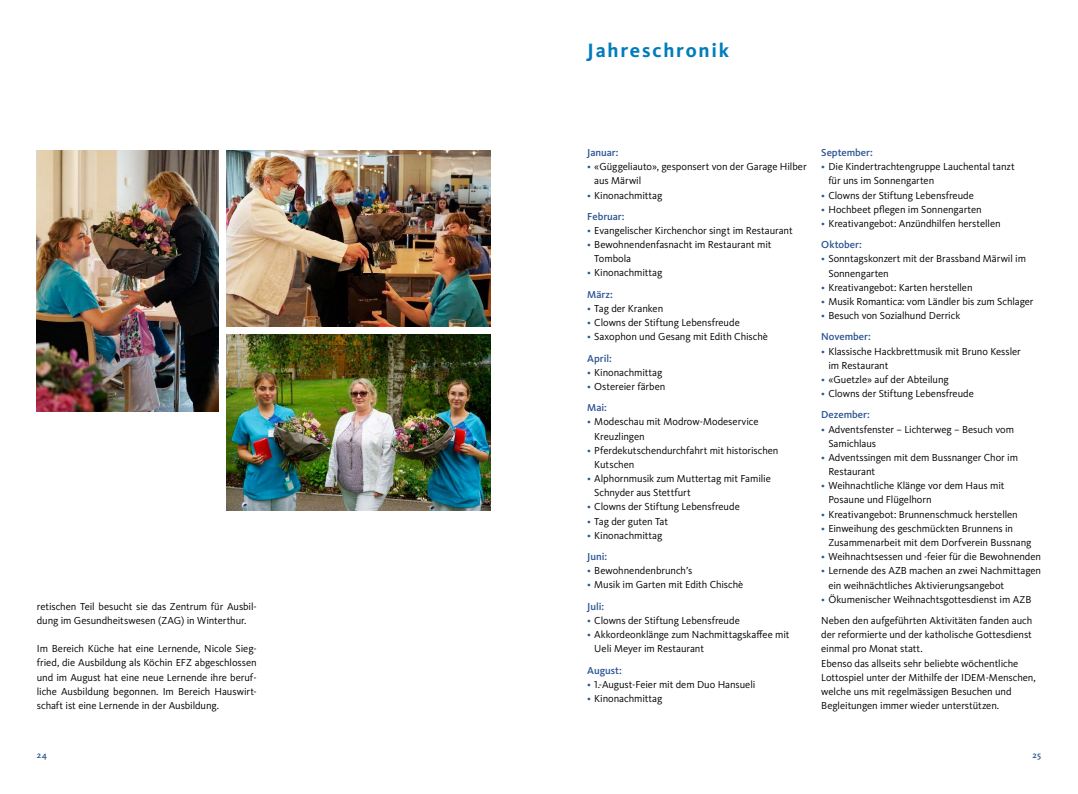
<style>
.page{position:relative;width:1078px;height:794px;background:#fff}
.page>*{position:absolute;margin:0;border:0;box-sizing:border-box;transform-origin:0 0}
.t1{font:700 20px "Kievit OT";letter-spacing:.09em;color:#007cbc}
.t2{font:10.5px/14.2px "Kievit OT";letter-spacing:-.01em;color:#000}
.t3{font:500 10.5px "Kievit OT";letter-spacing:-.005em;color:#2a5491}
.t4{font:500 9px "Kievit OT";color:#2a5491}
.s1{color:#2a5491}
.s2{font-weight:500;color:#2a5491}
</style>
<div class="page">
<img style="left:37px;top:150px;width:181px;height:261px">
<img style="left:227px;top:150px;width:263px;height:176px">
<img style="left:227px;top:334px;width:263px;height:176px">
<p class="t2" style="left:37px;top:599px;width:221px">retischen Teil besucht sie das Zentrum für Ausbil&shy;dung im Gesundheitswesen (ZAG) in Winterthur.</p>
<p class="t2" style="left:37px;top:642px;width:221px;text-align:justify">Im Bereich Küche hat eine Lernende, Nicole Sieg&shy;fried, die Ausbildung als Köchin EFZ abgeschlossen und im August hat eine neue Lernende ihre beruf&shy;liche Ausbildung begonnen. Im Bereich Hauswirt&shy;schaft ist eine Lernende in der Ausbildung.</p>
<h1 class="t1" style="left:587px;top:38px;width:143px">Jahreschronik</h1>
<p class="t3" style="left:587px;top:146px;width:33px">Januar:</p>
<p class="t2" style="left:594px;top:160px;width:214px;text-indent:-7px"><span class="s1">•</span> «Güggeliauto», gesponsert von der Garage Hilber aus Märwil</p>
<p class="t2" style="left:587px;top:184px;width:77px;line-height:21.3px"><span class="s1">•</span> Kinonachmittag<br><span class="s2">Februar:</span></p>
<p class="t2" style="left:587px;top:223px;width:207px"><span class="s1">•</span> Evangelischer Kirchenchor singt im Restaurant</p>
<p class="t2" style="left:594px;top:238px;width:179px;text-indent:-7px"><span class="s1">•</span> Bewohnendenfasnacht im Restaurant mit<br>Tombola</p>
<p class="t2" style="left:587px;top:262px;width:77px;line-height:21.3px"><span class="s1">•</span> Kinonachmittag<br><span class="s2">März:</span></p>
<p class="t2" style="left:587px;top:301px;width:77px"><span class="s1">•</span> Tag der Kranken</p>
<p class="t2" style="left:587px;top:316px;width:154px"><span class="s1">•</span> Clowns der Stiftung Lebensfreude</p>
<p class="t2" style="left:587px;top:326px;width:182px;line-height:21.3px"><span class="s1">•</span> Saxophon und Gesang mit Edith Chischè<br><span class="s2">April:</span></p>
<p class="t2" style="left:587px;top:365px;width:77px"><span class="s1">•</span> Kinonachmittag</p>
<p class="t2" style="left:587px;top:376px;width:80px;line-height:21.3px"><span class="s1">•</span> Ostereier färben<br><span class="s2">Mai:</span></p>
<p class="t2" style="left:594px;top:415px;width:166px;text-indent:-7px"><span class="s1">•</span> Modeschau mit Modrow-Modeservice<br>Kreuzlingen</p>
<p class="t2" style="left:594px;top:443px;width:186px;text-indent:-7px"><span class="s1">•</span> Pferdekutschendurchfahrt mit historischen<br>Kutschen</p>
<p class="t2" style="left:594px;top:471px;width:178px;text-indent:-7px"><span class="s1">•</span> Alphornmusik zum Muttertag mit Familie<br>Schnyder aus Stettfurt</p>
<p class="t2" style="left:587px;top:500px;width:154px"><span class="s1">•</span> Clowns der Stiftung Lebensfreude</p>
<p class="t2" style="left:587px;top:514px;width:82px"><span class="s1">•</span> Tag der guten Tat</p>
<p class="t2" style="left:587px;top:525px;width:77px;line-height:21.3px"><span class="s1">•</span> Kinonachmittag<br><span class="s2">Juni:</span></p>
<p class="t2" style="left:587px;top:564px;width:107px"><span class="s1">•</span> Bewohnendenbrunch’s</p>
<p class="t2" style="left:587px;top:574px;width:158px;line-height:21.3px"><span class="s1">•</span> Musik im Garten mit Edith Chischè<br><span class="s2">Juli:</span></p>
<p class="t2" style="left:587px;top:613px;width:154px"><span class="s1">•</span> Clowns der Stiftung Lebensfreude</p>
<p class="t2" style="left:594px;top:627px;width:197px;text-indent:-7px"><span class="s1">•</span> Akkordeonklänge zum Nachmittagskaffee mit<br>Ueli Meyer im Restaurant</p>
<p class="t3" style="left:587px;top:664px;width:36px">August:</p>
<p class="t2" style="left:587px;top:677px;width:170px"><span class="s1">•</span> 1.-August-Feier mit dem Duo Hansueli</p>
<p class="t2" style="left:587px;top:691px;width:77px"><span class="s1">•</span> Kinonachmittag</p>
<p class="t3" style="left:821px;top:146px;width:53px">September:</p>
<p class="t2" style="left:828px;top:160px;width:188px;text-indent:-7px"><span class="s1">•</span> Die Kindertrachtengruppe Lauchental tanzt für uns im Sonnengarten</p>
<p class="t2" style="left:821px;top:188px;width:154px"><span class="s1">•</span> Clowns der Stiftung Lebensfreude</p>
<p class="t2" style="left:821px;top:202px;width:162px"><span class="s1">•</span> Hochbeet pflegen im Sonnengarten</p>
<p class="t2" style="left:821px;top:213px;width:181px;line-height:21.3px"><span class="s1">•</span> Kreativangebot: Anzündhilfen herstellen<br><span class="s2">Oktober:</span></p>
<p class="t2" style="left:828px;top:252px;width:199px;text-indent:-7px"><span class="s1">•</span> Sonntagskonzert mit der Brassband Märwil im<br>Sonnengarten</p>
<p class="t2" style="left:821px;top:280px;width:153px"><span class="s1">•</span> Kreativangebot: Karten herstellen</p>
<p class="t2" style="left:821px;top:294px;width:214px"><span class="s1">•</span> Musik Romantica: vom Ländler bis zum Schlager</p>
<p class="t2" style="left:821px;top:305px;width:140px;line-height:21.3px"><span class="s1">•</span> Besuch von Sozialhund Derrick<br><span class="s2">November:</span></p>
<p class="t2" style="left:828px;top:344px;width:194px;text-indent:-7px"><span class="s1">•</span> Klassische Hackbrettmusik mit Bruno Kessler im Restaurant</p>
<p class="t2" style="left:821px;top:372px;width:129px"><span class="s1">•</span> «Guetzle» auf der Abteilung</p>
<p class="t2" style="left:821px;top:383px;width:154px;line-height:21.3px"><span class="s1">•</span> Clowns der Stiftung Lebensfreude<br><span class="s2">Dezember:</span></p>
<p class="t2" style="left:828px;top:422px;width:187px;text-indent:-7px"><span class="s1">•</span> Adventsfenster – Lichterweg – Besuch vom<br>Samichlaus</p>
<p class="t2" style="left:828px;top:450px;width:191px;text-indent:-7px"><span class="s1">•</span> Adventssingen mit dem Bussnanger Chor im<br>Restaurant</p>
<p class="t2" style="left:828px;top:479px;width:178px;text-indent:-7px"><span class="s1">•</span> Weihnachtliche Klänge vor dem Haus mit<br>Posaune und Flügelhorn</p>
<p class="t2" style="left:821px;top:507px;width:198px"><span class="s1">•</span> Kreativangebot: Brunnenschmuck herstellen</p>
<p class="t2" style="left:828px;top:521px;width:204px;text-indent:-7px"><span class="s1">•</span> Einweihung des geschmückten Brunnens in<br>Zusammenarbeit mit dem Dorfverein Bussnang</p>
<p class="t2" style="left:821px;top:550px;width:221px"><span class="s1">•</span> Weihnachtsessen und -feier für die Bewohnenden</p>
<p class="t2" style="left:828px;top:564px;width:214px;text-indent:-7px"><span class="s1">•</span> Lernende des AZB machen an zwei Nachmittagen ein weihnächtliches Aktivierungsangebot</p>
<p class="t2" style="left:821px;top:588px;width:212px;line-height:21.3px"><span class="s1">•</span> Ökumenischer Weihnachtsgottesdienst im AZB<br>Neben den aufgeführten Aktivitäten fanden auch</p>
<p class="t2" style="left:821px;top:627px;width:216px">der reformierte und der katholische Gottesdienst einmal pro Monat statt.<br>Ebenso das allseits sehr beliebte wöchentliche Lottospiel unter der Mithilfe der IDEM-Menschen, welche uns mit regelmässigen Besuchen und Begleitungen immer wieder unterstützen.</p>
<p class="t4" style="left:37px;top:749px;width:12px">24</p>
<p class="t4" style="left:1032px;top:749px;width:10px">25</p>
</div>
